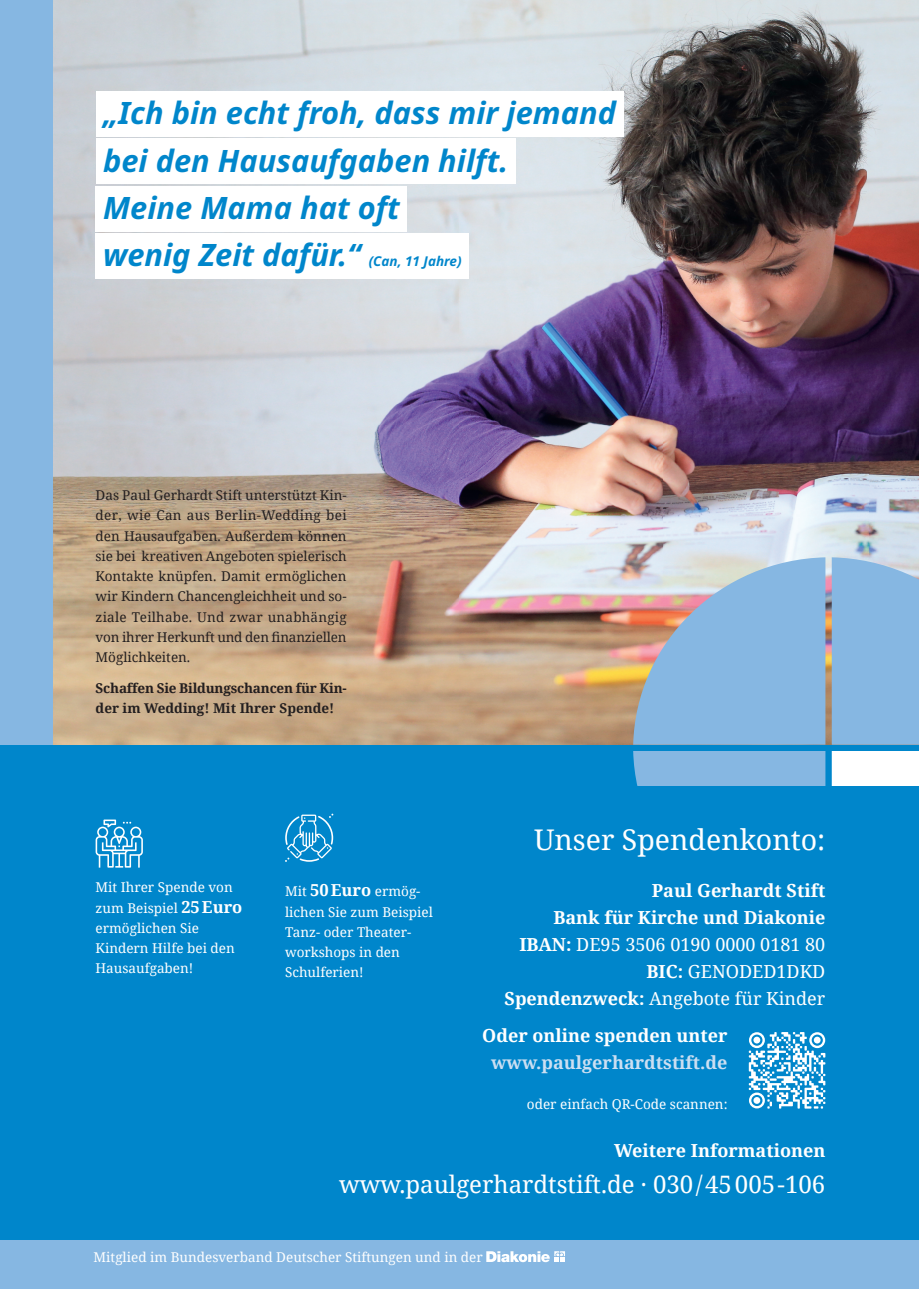
<style>
.page{position:relative;width:919px;height:1289px;background:#fff}
.page>*{position:absolute;margin:0;border:0;box-sizing:border-box;transform-origin:0 0}
.t1{font:italic 700 30.75px/47.2px "Noto Sans";color:#0086cb}
.t2{font:28.5px "Noto Serif";color:#fff}
.t3{font:24px "Noto Serif";color:#fff}
.t4{font:700 18px/27px "Noto Serif";color:#fff;text-align:right}
.t5{font:700 18px "Noto Serif";color:#ccdff2}
.t6{font:13.5px/20.2px "Noto Serif";letter-spacing:-.015em;color:#231f20;text-align:justify}
.t7{font:13.5px/20.2px "Noto Serif";color:#fff}
.t8{font:700 13.5px/20.2px "Noto Serif";letter-spacing:-.015em;color:#231f20}
.t9{font:italic 700 13.5px "Noto Sans";color:#0086cb}
.s1{font-weight:700;font-size:16.5px}
.s2{font-weight:400}
</style>
<div class="page">
<div style="left:0;top:744px;width:918px;height:544px;background:#0086cb"></div>
<img style="left:52px;top:0;width:866px;height:744px">
<div style="left:0;top:0;width:52px;height:744px;background:#86b7e2"></div>
<svg style="left:748px;top:1032px;width:77px;height:76px"></svg>
<svg style="left:813px;top:1036px;width:7px;height:7px"></svg>
<svg style="left:753px;top:1096px;width:7px;height:7px"></svg>
<div style="left:96px;top:91px;width:527px;height:46px;background:#fff"></div>
<div style="left:96px;top:139px;width:419px;height:45px;background:#fff"></div>
<svg style="left:633px;top:557px;width:192px;height:187px;background:#9ab7d3"></svg>
<div style="left:633px;top:751px;width:192px;height:34px;background:#86b7e2"></div>
<div style="left:831px;top:557px;width:87px;height:187px;background:#86b7e2"></div>
<div style="left:831px;top:751px;width:87px;height:34px;background:#fff"></div>
<div style="left:0;top:1239px;width:918px;height:49px;background:#86b7e2"></div>
<svg style="left:486px;top:1251px;width:79px;height:11px"></svg>
<div style="left:96px;top:186px;width:311px;height:45px;background:#fff"></div>
<div style="left:96px;top:233px;width:373px;height:45px;background:#fff"></div>
<svg style="left:96px;top:819px;width:47px;height:48px"></svg>
<svg style="left:285px;top:813px;width:48px;height:48px"></svg>
<h1 class="t1" style="left:103px;top:90px;width:514px">„Ich bin echt froh, dass mir jemand bei den Hausaufgaben hilft.</h1>
<h1 class="t1" style="left:103px;top:185px;width:298px">Meine Mama hat oft wenig Zeit dafür.“</h1>
<p class="t9" style="left:369px;top:252px;width:94px">(Can, 11 Jahre)</p>
<p class="t6" style="left:96px;top:484px;width:252px">Das Paul Gerhardt Stift unterstützt Kin&shy;der, wie Can aus Berlin-Wedding bei den Hausaufgaben. Außerdem können sie bei kreativen Angeboten spielerisch Kontakte knüpfen. Damit ermöglichen wir Kindern Chancengleichheit und so&shy;ziale Teilhabe. Und zwar unabhängig von ihrer Herkunft und den finanziellen Möglichkeiten.</p>
<p class="t8" style="left:96px;top:677px;width:252px">Schaffen Sie Bildungschancen für Kin&shy;der im Wedding! Mit Ihrer Spende!</p>
<p class="t7" style="left:96px;top:876px;width:148px">Mit Ihrer Spende von zum Beispiel <span class="s1">25 Euro </span>ermöglichen Sie<br>Kindern Hilfe bei den<br>Hausaufgaben!</p>
<p class="t7" style="left:285px;top:880px;width:149px">Mit <span class="s1">50 Euro</span> ermög&shy;lichen Sie zum Beispiel<br>Tanz- oder Theater&shy;workshops in den<br>Schulferien!</p>
<h2 class="t2" style="left:534px;top:819px;width:293px">Unser Spendenkonto:</h2>
<h3 class="t4" style="left:504px;top:876px;width:322px">Paul Gerhardt Stift<br>Bank für Kirche und Diakonie<br>IBAN: <span class="s2">DE95 3506 0190 0000 0181 80<br></span>BIC: <span class="s2">GENODED1DKD<br></span>Spendenzweck: <span class="s2">Angebote für Kinder</span></h3>
<h3 class="t4" style="left:482px;top:1021px;width:247px">Oder online spenden unter</h3>
<h3 class="t5" style="left:491px;top:1050px;width:238px">www.paulgerhardtstift.de</h3>
<p class="t7" style="left:527px;top:1093px;width:202px">oder einfach QR-Code scannen:</p>
<h3 class="t4" style="left:614px;top:1136px;width:213px">Weitere Informationen</h3>
<h3 class="t3" style="left:339px;top:1168px;width:488px">www.paulgerhardtstift.de · 030 / 45 005 -106</h3>
<p class="t7" style="left:94px;top:1246px;width:390px">Mitglied im Bundesverband Deutscher Stiftungen und in der</p>
</div>
